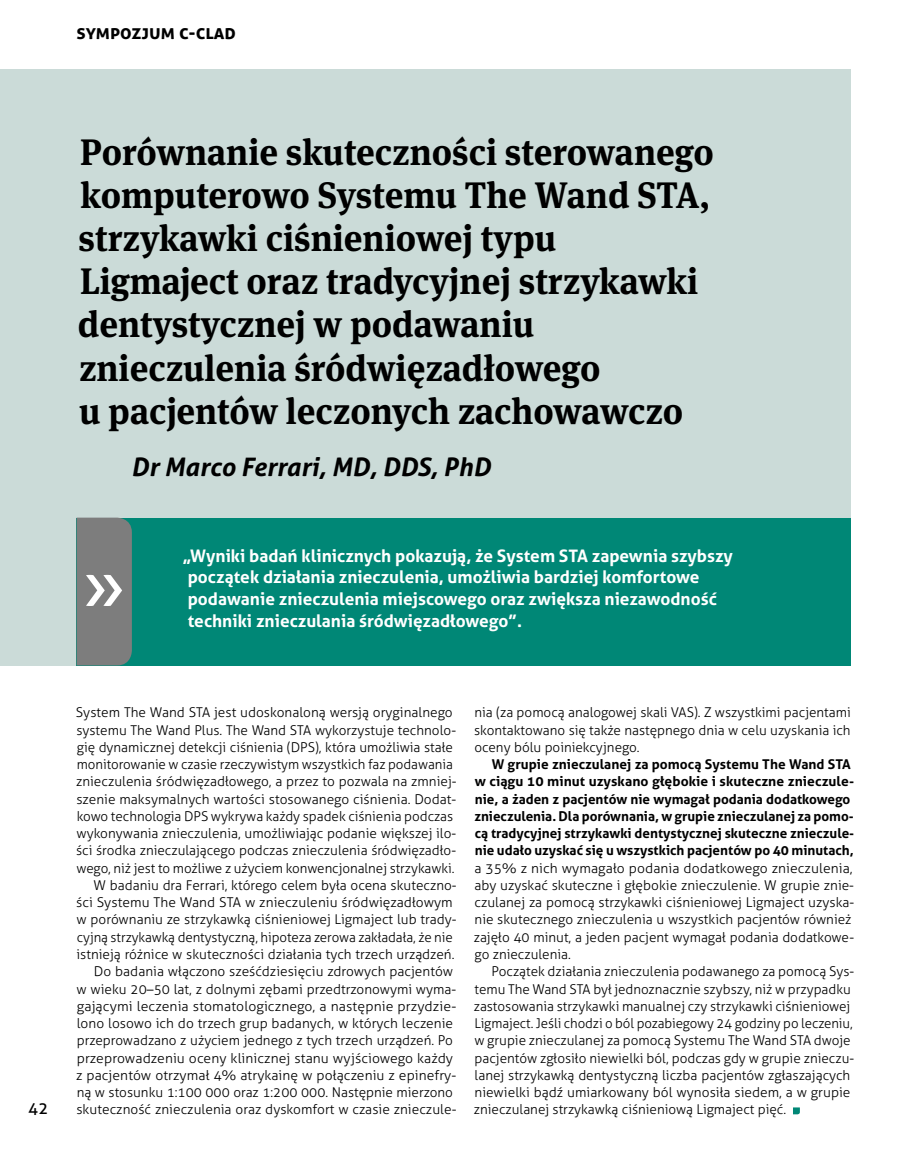
<style>
.page{position:relative;width:902px;height:1166px;background:#fff}
.page>*{position:absolute;margin:0;border:0;box-sizing:border-box;transform-origin:0 0}
.t1{font:700 36.75px/43px "Meta Serif Pro";color:#000;scale:.96 1}
.t2{font:italic 700 25.5px "Aller";color:#000}
.t3{font:700 19.5px "Aller";color:#000}
.t4{font:700 17.25px/21.6px "Aller";color:#fff}
.t5{font:16.5px "Aller";color:#000}
.t6{font:300 13.5px/17.2px "Aller";color:#000}
.t7{font:700 13.5px/17.2px "Aller";color:#000}
</style>
<div class="page">
<div style="left:0;top:69px;width:850px;height:596px;background:#cbdbd8"></div>
<div style="left:77px;top:517px;width:773px;height:148px;background:#008776"></div>
<svg style="left:793px;top:1107px;width:6px;height:6px"></svg>
<div style="left:77px;top:517px;width:55px;height:148px;background:#7d7d7d"></div>
<h3 class="t3" style="left:77px;top:20px;width:130px">Sympozjum C-CLAD</h3>
<p class="t1" style="left:78px;top:127px;width:664px">Porównanie skuteczności sterowanego komputerowo Systemu The Wand STA, strzykawki ciśnieniowej typu Ligmaject oraz tradycyjnej strzykawki dentystycznej w podawaniu znieczulenia śródwięzadłowego<br>u pacjentów leczonych zachowawczo</p>
<h2 class="t2" style="left:131px;top:450px;width:360px">Dr Marco Ferrari, MD, DDS, PhD</h2>
<p class="t4" style="left:182px;top:544px;width:551px">„Wyniki badań klinicznych pokazują, że System STA zapewnia szybszy początek działania znieczulenia, umożliwia bardziej komfortowe podawanie znieczulenia miejscowego oraz zwiększa niezawodność techniki znieczulania śródwięzadłowego”.</p>
<p class="t5" style="left:28px;top:1098px;width:21px">42</p>
<p class="t6" style="left:76px;top:703px;width:382px;text-align:right">System The Wand STA jest udoskonaloną wersją oryginalnego systemu The Wand Plus. The Wand STA wykorzystuje technolo&shy;gię dynamicznej detekcji ciśnienia (DPS), która umożliwia stałe monitorowanie w czasie rzeczywistym wszystkich faz podawania znieczulenia śródwięzadłowego, a przez to pozwala na zmniej&shy;szenie maksymalnych wartości stosowanego ciśnienia. Dodat&shy;kowo technologia DPS wykrywa każdy spadek ciśnienia podczas wykonywania znieczulenia, umożliwiając podanie większej ilo&shy;ści środka znieczulającego podczas znieczulenia śródwięzadło&shy;wego, niż jest to możliwe z użyciem konwencjonalnej strzykawki.<br>W badaniu dra Ferrari, którego celem była ocena skuteczno&shy;ści Systemu The Wand STA w znieczuleniu śródwięzadłowym w porównaniu ze strzykawką ciśnieniowej Ligmaject lub trady&shy;cyjną strzykawką dentystyczną, hipoteza zerowa zakładała, że nie istnieją różnice w skuteczności działania tych trzech urządzeń.<br>Do badania włączono sześćdziesięciu zdrowych pacjentów<br>w wieku 20–50 lat, z dolnymi zębami przedtrzonowymi wyma&shy;gającymi leczenia stomatologicznego, a następnie przydzie&shy;lono losowo ich do trzech grup badanych, w których leczenie przeprowadzano z użyciem jednego z tych trzech urządzeń. Po przeprowadzeniu oceny klinicznej stanu wyjściowego każdy z pacjentów otrzymał 4% atrykainę w połączeniu z epinefry&shy;ną w stosunku 1:100 000 oraz 1:200 000. Następnie mierzono skuteczność znieczulenia oraz dyskomfort w czasie znieczule-</p>
<p class="t6" style="left:474px;top:703px;width:378px;text-align:justify">nia (za pomocą analogowej skali VAS). Z wszystkimi pacjentami skontaktowano się także następnego dnia w celu uzyskania ich oceny bólu poiniekcyjnego.</p>
<p class="t7" style="left:474px;top:755px;width:381px;text-indent:17px">W grupie znieczulanej za pomocą Systemu The Wand STA w ciągu 10 minut uzyskano głębokie i skuteczne znieczule&shy;nie, a żaden z pacjentów nie wymagał podania dodatkowego znieczulenia. Dla porównania, w grupie znieczulanej za pomo&shy;cą tradycyjnej strzykawki dentystycznej skuteczne znieczule&shy;nie udało uzyskać się u wszystkich pacjentów po 40 minutach,</p>
<p class="t6" style="left:474px;top:859px;width:382px">a 35% z nich wymagało podania dodatkowego znieczulenia, aby uzyskać skuteczne i głębokie znieczulenie. W grupie znie&shy;czulanej za pomocą strzykawki ciśnieniowej Ligmaject uzyska&shy;nie skutecznego znieczulenia u wszystkich pacjentów również zajęło 40 minut, a jeden pacjent wymagał podania dodatkowe&shy;go znieczulenia.</p>
<p class="t6" style="left:474px;top:962px;width:382px;text-indent:18px">Początek działania znieczulenia podawanego za pomocą Sys&shy;temu The Wand STA był jednoznacznie szybszy, niż w przypadku zastosowania strzykawki manualnej czy strzykawki ciśnieniowej Ligmaject. Jeśli chodzi o ból pozabiegowy 24 godziny po leczeniu, w grupie znieczulanej za pomocą Systemu The Wand STA dwoje pacjentów zgłosiło niewielki ból, podczas gdy w grupie znieczu&shy;lanej strzykawką dentystyczną liczba pacjentów zgłaszających niewielki bądź umiarkowany ból wynosiła siedem, a w grupie znieczulanej strzykawką ciśnieniową Ligmaject pięć.</p>
</div>
